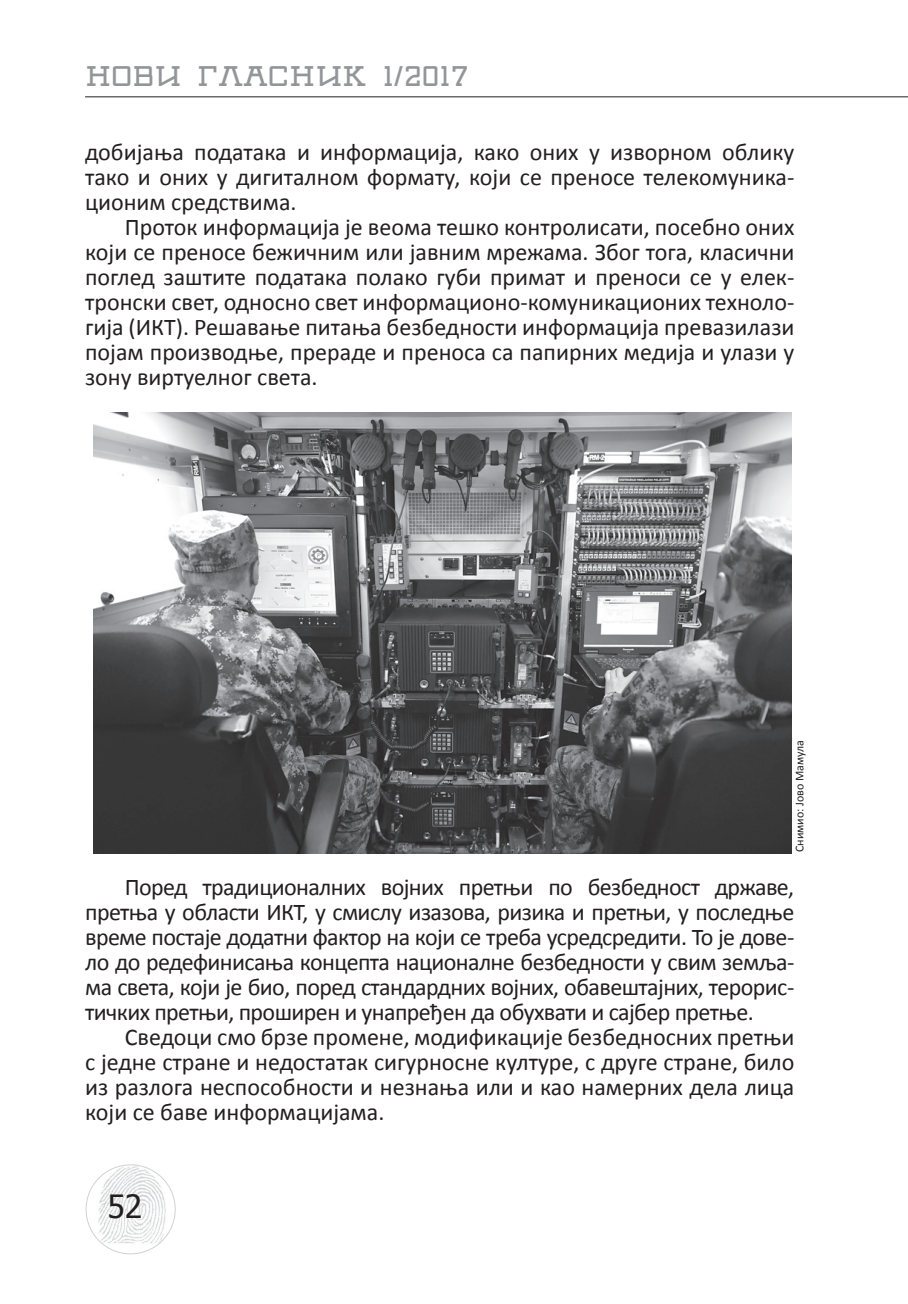
<style>
.page{position:relative;width:908px;height:1304px;background:#fff}
.page>*{position:absolute;margin:0;border:0;box-sizing:border-box;transform-origin:0 0}
.t1{font:32px "Tahoma";color:#231f20}
.PASUSI_2{font:24px/25px "Calibri";color:#231f20;text-align:justify}
.t2{font:700 24px "Goliat Cirilica";color:#939598}
.t3{font:12px "Calibri";color:#231f20}
</style>
<div class="page">
<img style="left:89px;top:1166px;width:83px;height:79px">
<hr style="left:85px;top:96px;width:822px;height:1px;background:#231f20">
<img style="left:93px;top:412px;width:698px;height:441px">
<p class="t2" style="left:85px;top:65px;width:385px">NOVI GLASNIK 1/2017</p>
<p class="PASUSI_2" style="left:85px;top:138px;width:710px">добијања података и информација, како оних у изворном облику тако и оних у дигиталном формату, који се преносе телекомуника&shy;ционим средствима.</p>
<p class="PASUSI_2" style="left:85px;top:213px;width:710px;text-indent:40px">Проток информација је веома тешко контролисати, посебно оних који се преносе бежичним или јавним мрежама. Због тога, класични поглед заштите података полако губи примат и преноси се у елек&shy;тронски свет, односно свет информационо-комуникационих техноло&shy;гија (ИКТ). Решавање питања безбедности информација превазилази појам производње, прераде и преноса са папирних медија и улази у зону виртуелног света.</p>
<p class="t3" style="left:791px;top:852px;width:114px;rotate:-90deg">Снимио: Јово Мамула</p>
<p class="PASUSI_2" style="left:85px;top:874px;width:710px;text-indent:40px">Поред традиционалних војних претњи по безбедност државе, претња у области ИКТ, у смислу изазова, ризика и претњи, у последње време постаје додатни фактор на који се треба усредсредити. То је дове&shy;ло до редефинисања концепта националне безбедности у свим земља&shy;ма света, који је био, поред стандардних војних, обавештајних, терорис&shy;тичких претњи, проширен и унапређен да обухвати и сајбер претње.</p>
<p class="PASUSI_2" style="left:85px;top:1024px;width:710px;text-indent:40px">Сведоци смо брзе промене, модификације безбедносних претњи с једне стране и недостатак сигурносне културе, с друге стране, било из разлога неспособности и незнања или и као намерних дела лица који се баве информацијама.</p>
<h1 class="t1" style="left:107px;top:1184px;width:36px">52</h1>
</div>
